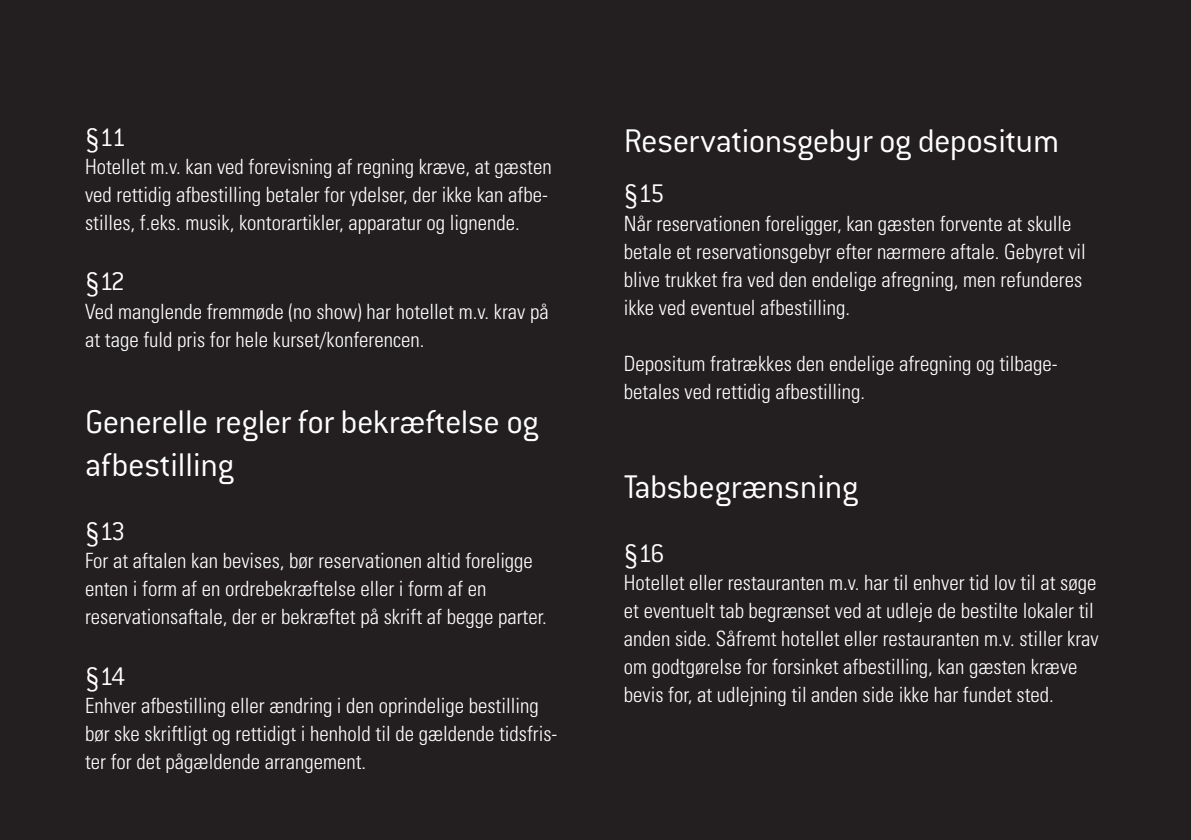
<style>
.page{position:relative;width:1191px;height:840px;background:#fff}
.page>*{position:absolute;margin:0;border:0;box-sizing:border-box;transform-origin:0 0}
.t1{font:300 36px/43.2px "Conduit ITC";letter-spacing:-.015em;color:#fff}
.t2{font:300 28px "Conduit ITC";letter-spacing:-.085em;color:#fff}
.t3{font:300 condensed 21px/28px "Univers LT Std";color:#fff}
</style>
<div class="page">
<div style="left:0;top:0;width:1191px;height:839px;background:#231f20"></div>
<h2 class="t2" style="left:85px;top:122px;width:43px">§11</h2>
<p class="t3" style="left:85px;top:153px;width:468px">Hotellet m.v. kan ved forevisning af regning kræve, at gæsten ved rettidig afbestilling betaler for ydelser, der ikke kan afbe&shy;stilles, f.eks. musik, kontorartikler, apparatur og lignende.</p>
<h2 class="t2" style="left:85px;top:266px;width:42px">§12</h2>
<p class="t3" style="left:85px;top:297px;width:465px">Ved manglende fremmøde (no show) har hotellet m.v. krav på at tage fuld pris for hele kurset/konferencen.</p>
<h1 class="t1" style="left:85px;top:400px;width:455px">Generelle regler for bekræftelse og afbestilling</h1>
<h2 class="t2" style="left:85px;top:516px;width:42px">§13</h2>
<p class="t3" style="left:85px;top:546px;width:463px">For at aftalen kan bevises, bør reservationen altid foreligge enten i form af en ordrebekræftelse eller i form af en reservationsaftale, der er bekræftet på skrift af begge parter.</p>
<h2 class="t2" style="left:85px;top:660px;width:42px">§14</h2>
<p class="t3" style="left:85px;top:690px;width:474px">Enhver afbestilling eller ændring i den oprindelige bestilling bør ske skriftligt og rettidigt i henhold til de gældende tidsfris&shy;ter for det pågældende arrangement.</p>
<h1 class="t1" style="left:624px;top:119px;width:437px">Reservationsgebyr og depositum</h1>
<h2 class="t2" style="left:624px;top:178px;width:42px">§15</h2>
<p class="t3" style="left:624px;top:209px;width:463px">Når reservationen foreligger, kan gæsten forvente at skulle betale et reservationsgebyr efter nærmere aftale. Gebyret vil blive trukket fra ved den endelige afregning, men refunderes ikke ved eventuel afbestilling.</p>
<p class="t3" style="left:624px;top:349px;width:435px">Depositum fratrækkes den endelige afregning og tilbage&shy;betales ved rettidig afbestilling.</p>
<h1 class="t1" style="left:624px;top:465px;width:236px">Tabsbegrænsning</h1>
<h2 class="t2" style="left:624px;top:537px;width:42px">§16</h2>
<p class="t3" style="left:624px;top:568px;width:476px">Hotellet eller restauranten m.v. har til enhver tid lov til at søge et eventuelt tab begrænset ved at udleje de bestilte lokaler til anden side. Såfremt hotellet eller restauranten m.v. stiller krav om godtgørelse for forsinket afbestilling, kan gæsten kræve bevis for, at udlejning til anden side ikke har fundet sted.</p>
</div>
